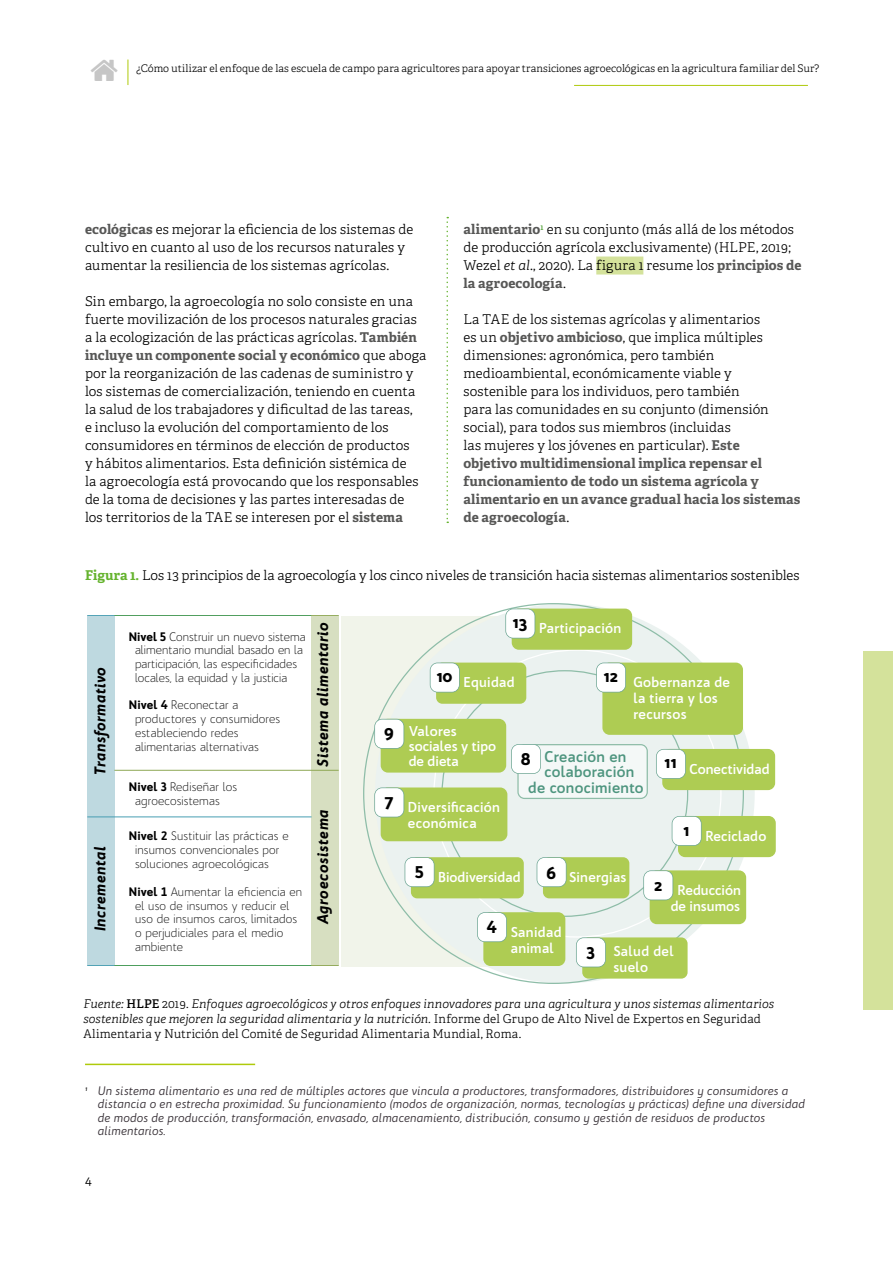
<style>
.page{position:relative;width:893px;height:1263px;background:#fff}
.page>*{position:absolute;margin:0;border:0;box-sizing:border-box;transform-origin:0 0}
.t1{font:900 17.7px "Bw Quinta Pro";letter-spacing:.005em;color:#000}
.t2{font:italic 900 15.15px "Bw Quinta Pro";letter-spacing:.035em;color:#000}
.t3{font:700 15.15px/15.1px "Bw Quinta Pro";letter-spacing:.02em;color:#4e957f;text-align:center}
.t4{font:700 13.8px/15.8px "Bw Quinta Pro";letter-spacing:.02em;color:#fff}
.t5{font:700 13.8px/15.1px "Bw Quinta Pro";color:#fff;text-align:center}
.t6{font:300 13.5px/18px "Adelle";letter-spacing:.01em;color:#000}
.t7{font:300 12px/13.8px "Bw Quinta Pro";letter-spacing:.01em;color:#000}
.t8{font:italic 12px/13.5px "Bw Quinta Pro";letter-spacing:.01em;color:#342d33}
.t9{font:italic 300 12px/15px "Adelle";letter-spacing:.005em;color:#000}
.t10{font:300 10.5px "Adelle";letter-spacing:.005em;color:#000}
.s1{font-weight:700;color:#575756}
.s2{font-style:italic}
.s3{font-weight:700;color:#65b32e}
.s4{font-weight:900}
.s5{font-weight:600;font-style:normal}
.s6{font-style:normal}
</style>
<div class="page">
<hr style="left:574px;top:85px;width:234px;height:1px;background:#afca0b">
<svg style="left:446px;top:217px;width:2px;height:306px"></svg>
<div style="left:863px;top:651px;width:30px;height:359px;background:#d4e29b"></div>
<hr style="left:85px;top:1064px;width:170px;height:1px;background:#afca0b">
<div style="left:596px;top:256px;width:47px;height:18px;background:#d4e29b"></div>
<div style="left:341px;top:616px;width:259px;height:350px;background:#f1f4ea"></div>
<div style="left:87px;top:616px;width:27px;height:193px;background:#bed9e0"></div>
<div style="left:87px;top:809px;width:27px;height:157px;background:#bed9e0"></div>
<div style="left:312px;top:616px;width:27px;height:145px;background:#d7dfc1"></div>
<div style="left:312px;top:761px;width:27px;height:205px;background:#d7dfc1"></div>
<hr style="left:87px;top:816px;width:225px;height:1px;background:#489eb2">
<hr style="left:87px;top:615px;width:225px;height:1px;background:#489eb2">
<hr style="left:87px;top:965px;width:225px;height:1px;background:#489eb2">
<hr style="left:114px;top:770px;width:225px;height:1px;background:#8fa855">
<hr style="left:114px;top:965px;width:225px;height:1px;background:#8fa855">
<hr style="left:114px;top:615px;width:225px;height:1px;background:#8fa855">
<div style="left:375px;top:604px;width:380px;height:379px;background:#ebf2f0;border-radius:50%"></div>
<div style="left:650px;top:870px;width:96px;height:54px;background:#aecc53;border-radius:7px"></div>
<svg style="left:643px;top:870px;width:30px;height:30px"></svg>
<div style="left:381px;top:787px;width:126px;height:54px;background:#aecc53;border-radius:7px"></div>
<svg style="left:374px;top:787px;width:30px;height:30px"></svg>
<div style="left:381px;top:719px;width:125px;height:53px;background:#aecc53;border-radius:7px"></div>
<svg style="left:374px;top:719px;width:30px;height:30px"></svg>
<svg style="left:511px;top:744px;width:137px;height:55px"></svg>
<div style="left:582px;top:937px;width:106px;height:41px;background:#aecc53;border-radius:6px"></div>
<svg style="left:576px;top:937px;width:30px;height:30px"></svg>
<div style="left:483px;top:912px;width:82px;height:54px;background:#aecc53;border-radius:7px"></div>
<svg style="left:477px;top:912px;width:30px;height:30px"></svg>
<div style="left:411px;top:857px;width:113px;height:41px;background:#aecc53;border-radius:6px"></div>
<svg style="left:405px;top:857px;width:29px;height:30px"></svg>
<div style="left:543px;top:857px;width:86px;height:41px;background:#aecc53;border-radius:6px"></div>
<svg style="left:537px;top:857px;width:29px;height:30px"></svg>
<div style="left:436px;top:663px;width:90px;height:41px;background:#aecc53;border-radius:6px"></div>
<svg style="left:430px;top:663px;width:30px;height:29px"></svg>
<div style="left:602px;top:663px;width:141px;height:72px;background:#aecc53;border-radius:7px"></div>
<svg style="left:596px;top:663px;width:30px;height:29px"></svg>
<div style="left:512px;top:609px;width:120px;height:41px;background:#aecc53;border-radius:7px"></div>
<svg style="left:505px;top:609px;width:30px;height:29px"></svg>
<div style="left:662px;top:749px;width:113px;height:41px;background:#aecc53;border-radius:7px"></div>
<svg style="left:656px;top:749px;width:30px;height:30px"></svg>
<div style="left:678px;top:816px;width:98px;height:41px;background:#aecc53;border-radius:7px"></div>
<svg style="left:672px;top:816px;width:30px;height:30px"></svg>
<svg style="left:128px;top:60px;width:1px;height:25px"></svg>
<p class="t10" style="left:136px;top:62px;width:685px">¿Cómo utilizar el enfoque de las escuela de campo para agricultores para apoyar transiciones agroecológicas en la agricultura familiar del Sur?</p>
<p class="t6" style="left:85px;top:220px;width:330px"><span class="s1">ecológicas</span> es mejorar la eficiencia de los sistemas de cultivo en cuanto al uso de los recursos naturales y aumentar la resiliencia de los sistemas agrícolas.</p>
<p class="t6" style="left:85px;top:292px;width:343px">Sin embargo, la agroecología no solo consiste en una fuerte movilización de los procesos naturales gracias a la ecologización de las prácticas agrícolas. <span class="s1">También incluye un componente social y económico</span> que aboga por la reorganización de las cadenas de suministro y los sistemas de comercialización, teniendo en cuenta la salud de los trabajadores y dificultad de las tareas,<br>e incluso la evolución del comportamiento de los consumidores en términos de elección de productos<br>y hábitos alimentarios. Esta definición sistémica de<br>la agroecología está provocando que los responsables de la toma de decisiones y las partes interesadas de<br>los territorios de la TAE se interesen por el <span class="s1">sistema</span></p>
<p class="t6" style="left:463px;top:220px;width:340px"><span class="s1">alimentario</span><sup>1</sup> en su conjunto (más allá de los métodos de producción agrícola exclusivamente) (HLPE, 2019; Wezel <span class="s2">et al</span>., 2020). La figura 1 resume los <span class="s1">principios de la agroecología</span>.</p>
<p class="t6" style="left:463px;top:310px;width:338px">La TAE de los sistemas agrícolas y alimentarios<br>es un <span class="s1">objetivo ambicioso</span>, que implica múltiples dimensiones: agronómica, pero también medioambiental, económicamente viable y<br>sostenible para los individuos, pero también<br>para las comunidades en su conjunto (dimensión social), para todos sus miembros (incluidas<br>las mujeres y los jóvenes en particular). <span class="s1">Este<br>objetivo multidimensional implica repensar el funcionamiento de todo un sistema agrícola y alimentario en un avance gradual hacia los sistemas de agroecología</span>.</p>
<p class="t6" style="left:85px;top:566px;width:716px"><span class="s3">Figura 1.</span> Los 13 principios de la agroecología y los cinco niveles de transición hacia sistemas alimentarios sostenibles</p>
<p class="t2" style="left:90px;top:774px;width:109px;rotate:-90deg">Transformativo</p>
<p class="t2" style="left:90px;top:931px;width:87px;rotate:-90deg">Incremental</p>
<h1 class="t1" style="left:512px;top:610px;width:17px">13</h1>
<p class="t2" style="left:313px;top:767px;width:146px;rotate:-90deg">Sistema alimentario</p>
<p class="t4" style="left:539px;top:620px;width:84px">Participación</p>
<p class="t7" style="left:135px;top:629px;width:172px;text-indent:-6px"><span class="s4">Nivel 5</span> Construir un nuevo sistema alimentario mundial basado en la participación, las especificidades locales, la equidad y la justicia</p>
<p class="t7" style="left:135px;top:698px;width:147px;text-indent:-6px"><span class="s4">Nivel 4</span> Reconectar a productores y consumidores estableciendo redes alimentarias alternativas</p>
<p class="t7" style="left:135px;top:780px;width:104px;text-indent:-6px"><span class="s4">Nivel 3</span> Rediseñar los agroecosistemas</p>
<p class="t7" style="left:135px;top:829px;width:155px;text-indent:-6px"><span class="s4">Nivel 2</span> Sustituir las prácticas e insumos convencionales por soluciones agroecológicas</p>
<p class="t7" style="left:135px;top:884px;width:169px;text-indent:-6px"><span class="s4">Nivel 1</span> Aumentar la eficiencia en el uso de insumos y reducir el uso de insumos caros, limitados o perjudiciales para el medio ambiente</p>
<p class="t5" style="left:671px;top:882px;width:72px;line-height:15.8px">Reducción de insumos</p>
<h1 class="t1" style="left:436px;top:664px;width:18px">10</h1>
<p class="t4" style="left:633px;top:674px;width:98px">Gobernanza de la tierra y los recursos</p>
<h1 class="t1" style="left:604px;top:664px;width:16px">12</h1>
<p class="t4" style="left:463px;top:674px;width:53px">Equidad</p>
<p class="t5" style="left:409px;top:723px;width:89px;text-align:left">Valores sociales y tipo de dieta</p>
<h1 class="t1" style="left:384px;top:719px;width:11px">9</h1>
<p class="t3" style="left:528px;top:749px;width:117px">Creación en colaboración<br>de conocimiento</p>
<h1 class="t1" style="left:521px;top:747px;width:11px">8</h1>
<h1 class="t1" style="left:664px;top:750px;width:14px">11</h1>
<p class="t5" style="left:690px;top:761px;width:82px">Conectividad</p>
<h1 class="t1" style="left:384px;top:788px;width:11px">7</h1>
<p class="t4" style="left:408px;top:799px;width:94px">Diversificación económica</p>
<p class="t2" style="left:313px;top:924px;width:117px;rotate:-90deg">Agroecosistema</p>
<h1 class="t1" style="left:683px;top:818px;width:8px">1</h1>
<p class="t4" style="left:705px;top:828px;width:63px">Reciclado</p>
<h1 class="t1" style="left:415px;top:857px;width:10px">5</h1>
<p class="t4" style="left:547px;top:869px;width:81px"><sup>6</sup> Sinergias</p>
<p class="t5" style="left:438px;top:869px;width:84px">Biodiversidad</p>
<h1 class="t1" style="left:654px;top:873px;width:10px">2</h1>
<h1 class="t1" style="left:486px;top:912px;width:12px">4</h1>
<p class="t4" style="left:511px;top:924px;width:52px">Sanidad animal</p>
<p class="t4" style="left:613px;top:943px;width:62px">Salud del suelo</p>
<h1 class="t1" style="left:586px;top:938px;width:10px">3</h1>
<p class="t9" style="left:83px;top:996px;width:692px">Fuente: <span class="s5">HLPE</span> <span class="s6">2019.</span> Enfoques agroecológicos y otros enfoques innovadores para una agricultura y unos sistemas alimentarios sostenibles que mejoren la seguridad alimentaria y la nutrición. <span class="s6">Informe del Grupo de Alto Nivel de Expertos en Seguridad<br>Alimentaria y Nutrición del Comité de Seguridad Alimentaria Mundial, Roma.</span></p>
<p class="t8" style="left:98px;top:1084px;width:709px;text-indent:-13px"><sup>1</sup> Un sistema alimentario es una red de múltiples actores que vincula a productores, transformadores, distribuidores y consumidores a distancia o en estrecha proximidad. Su funcionamiento (modos de organización, normas, tecnologías y prácticas) define una diversidad de modos de producción, transformación, envasado, almacenamiento, distribución, consumo y gestión de residuos de productos alimentarios.</p>
<p class="t6" style="left:85px;top:1171px;width:8px">4</p>
</div>
